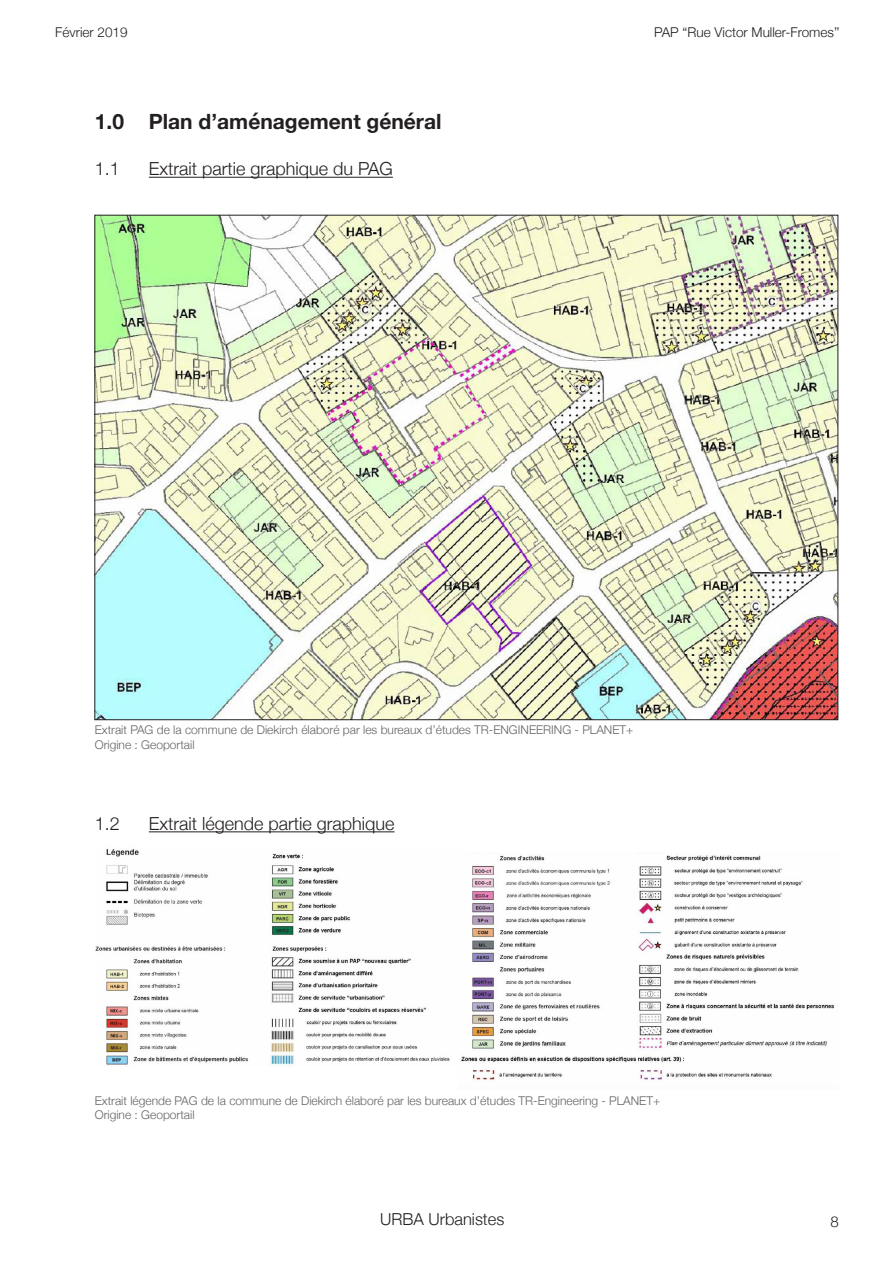
<style>
.page{position:relative;width:893px;height:1263px;background:#fff}
.page>*{position:absolute;margin:0;border:0;box-sizing:border-box;transform-origin:0 0}
.Überschrift_Artikel{font:700 21px "Helvetica Neue";color:#231f20}
.Überschrift_Punkte{font:300 18px "Helvetica Neue";color:#231f20}
.t1{font:300 16.5px "Helvetica Neue";color:#231f20}
.t2{font:300 15px "Helvetica Neue";color:#231f20}
.t3{font:300 13.5px "Helvetica Neue";color:#231f20}
.t4{font:300 12px "Helvetica Neue";color:#636366}
</style>
<div class="page">
<hr style="left:149px;top:177px;width:244px;height:1px;background:#231f20">
<img style="left:96px;top:217px;width:740px;height:501px">
<hr style="left:149px;top:831px;width:246px;height:1px;background:#231f20">
<img style="left:95px;top:849px;width:355px;height:218px">
<img style="left:461px;top:853px;width:374px;height:229px">
<p class="t3" style="left:55px;top:22px;width:74px">Février 2019</p>
<p class="t3" style="left:654px;top:22px;width:187px">PAP “Rue Victor Muller-Fromes’’</p>
<p class="Überschrift_Artikel" style="left:95px;top:105px;width:348px">1.0 Plan d’aménagement général</p>
<p class="Überschrift_Punkte" style="left:95px;top:154px;width:27px">1.1</p>
<p class="Überschrift_Punkte" style="left:149px;top:154px;width:246px">Extrait partie graphique du PAG</p>
<p class="t4" style="left:95px;top:720px;width:540px">Extrait PAG de la commune de Diekirch élaboré par les bureaux d’études TR-ENGINEERING - PLANET+</p>
<p class="t4" style="left:95px;top:735px;width:101px">Origine : Geoportail</p>
<p class="Überschrift_Punkte" style="left:95px;top:809px;width:27px">1.2</p>
<p class="Überschrift_Punkte" style="left:149px;top:809px;width:247px">Extrait légende partie graphique</p>
<p class="t4" style="left:95px;top:1091px;width:567px">Extrait légende PAG de la commune de Diekirch élaboré par les bureaux d’études TR-Engineering - PLANET+</p>
<p class="t4" style="left:95px;top:1105px;width:101px">Origine : Geoportail</p>
<h3 class="t1" style="left:380px;top:1206px;width:126px">URBA Urbanistes</h3>
<p class="t2" style="left:831px;top:1209px;width:10px">8</p>
</div>
